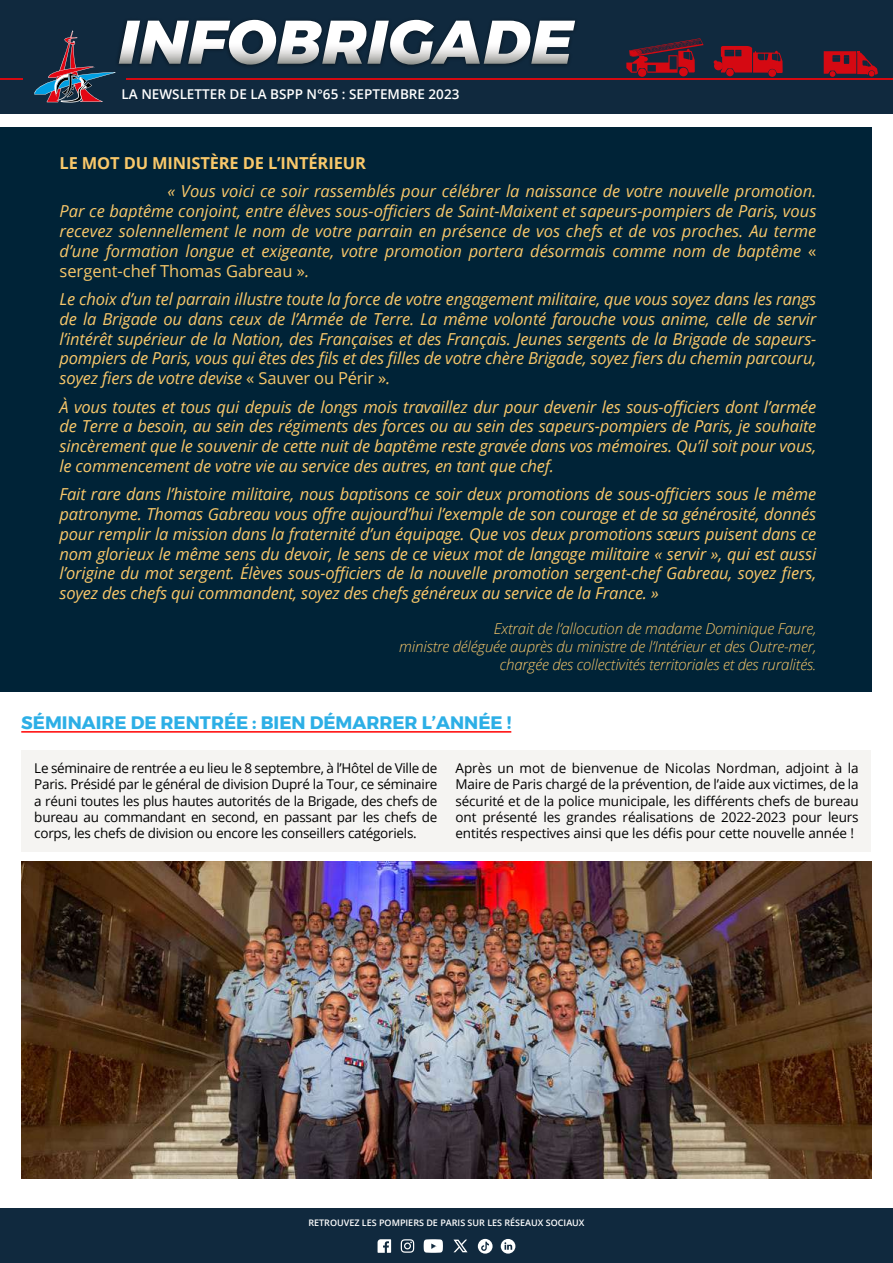
<style>
.page{position:relative;width:893px;height:1263px;background:#fff}
.page>*{position:absolute;margin:0;border:0;box-sizing:border-box;transform-origin:0 0}
.t1{font:italic 800 61.5px "Montserrat";letter-spacing:.01em;color:#fff}
.t2{font:700 18px "Montserrat";color:#2dafe6}
.t3{font:italic 16.5px/19.8px "Open Sans";letter-spacing:-.01em;color:#f9c86a;text-align:justify}
.t4{font:700 16.5px "Open Sans";letter-spacing:-.01em;color:#f9c86a}
.t5{font:italic 300 15px/18px "Open Sans";letter-spacing:-.01em;color:#f9c86a;text-align:right}
.t6{font:13.5px/16.2px "Open Sans";letter-spacing:-.015em;color:#000;text-align:justify}
.t7{font:600 13.5px "Open Sans";color:#fff}
.t8{font:600 9px "Open Sans";color:#fff}
.s1{font-style:normal}
</style>
<div class="page">
<div style="left:0;top:127px;width:872px;height:564px;background:#002337"></div>
<div style="left:0;top:0;width:893px;height:114px;background:#10293e"></div>
<svg style="left:34px;top:31px;width:81px;height:72px"></svg>
<hr style="left:127px;top:78px;width:766px;height:2px;background:#d50911">
<hr style="left:0;top:78px;width:23px;height:2px;background:#d50911">
<div style="left:115px;top:17px;width:464px;height:52px;background:#000;opacity:.5"></div>
<svg style="left:824px;top:51px;width:54px;height:26px"></svg>
<svg style="left:714px;top:46px;width:69px;height:31px"></svg>
<svg style="left:626px;top:38px;width:78px;height:39px"></svg>
<div style="left:22px;top:750px;width:849px;height:102px;background:#f5f4f2"></div>
<hr style="left:21px;top:731px;width:490px;height:2px;background:#f00">
<div style="left:0;top:1208px;width:893px;height:55px;background:#10293e"></div>
<svg style="left:378px;top:1239px;width:13px;height:14px"></svg>
<svg style="left:401px;top:1239px;width:13px;height:14px"></svg>
<svg style="left:424px;top:1239px;width:19px;height:14px"></svg>
<svg style="left:478px;top:1239px;width:15px;height:14px"></svg>
<svg style="left:501px;top:1239px;width:14px;height:14px"></svg>
<svg style="left:453px;top:1239px;width:14px;height:13px"></svg>
<img style="left:22px;top:862px;width:849px;height:316px">
<h1 class="t1" style="left:118px;top:-8px;width:456px">INFOBRIGADE</h1>
<p class="t7" style="left:122px;top:85px;width:339px">LA NEWSLETTER DE LA BSPP N°65 : SEPTEMBRE 2023</p>
<p class="t7" style="left:322px;top:86px;width:137px">56 NOVEMBRE 2022</p>
<p class="t4" style="left:60px;top:152px;width:308px">LE MOT DU MINISTÈRE DE L’INTÉRIEUR</p>
<p class="t3" style="left:60px;top:181px;width:758px;text-indent:108px">« Vous voici ce soir rassemblés pour célébrer la naissance de votre nouvelle promotion.<br>Par ce baptême conjoint, entre élèves sous-officiers de Saint-Maixent et sapeurs-pompiers de Paris, vous recevez solennellement le nom de votre parrain en présence de vos chefs et de vos proches. Au terme d’une formation longue et exigeante, votre promotion portera désormais comme nom de baptême <span class="s1">« sergent-chef Thomas Gabreau »</span>.</p>
<p class="t3" style="left:60px;top:289px;width:758px">Le choix d’un tel parrain illustre toute la force de votre engagement militaire, que vous soyez dans les rangs de la Brigade ou dans ceux de l’Armée de Terre. La même volonté farouche vous anime, celle de servir l’intérêt supérieur de la Nation, des Françaises et des Français. Jeunes sergents de la Brigade de sapeurs&shy;pompiers de Paris, vous qui êtes des fils et des filles de votre chère Brigade, soyez fiers du chemin parcouru, soyez fiers de votre devise <span class="s1">« Sauver ou Périr »</span>.</p>
<p class="t3" style="left:60px;top:396px;width:758px">À vous toutes et tous qui depuis de longs mois travaillez dur pour devenir les sous-officiers dont l’armée de Terre a besoin, au sein des régiments des forces ou au sein des sapeurs-pompiers de Paris, je souhaite sincèrement que le souvenir de cette nuit de baptême reste gravée dans vos mémoires. Qu’il soit pour vous, le commencement de votre vie au service des autres, en tant que chef.</p>
<p class="t3" style="left:60px;top:484px;width:758px">Fait rare dans l’histoire militaire, nous baptisons ce soir deux promotions de sous-officiers sous le même patronyme. Thomas Gabreau vous offre aujourd’hui l’exemple de son courage et de sa générosité, donnés pour remplir la mission dans la fraternité d’un équipage. Que vos deux promotions sœurs puisent dans ce nom glorieux le même sens du devoir, le sens de ce vieux mot de langage militaire « servir », qui est aussi l’origine du mot sergent. Élèves sous-officiers de la nouvelle promotion sergent-chef Gabreau, soyez fiers, soyez des chefs qui commandent, soyez des chefs généreux au service de la France. »</p>
<p class="t5" style="left:399px;top:619px;width:419px">Extrait de l’allocution de madame Dominique Faure,<br>ministre déléguée auprès du ministre de l’Intérieur et des Outre-mer, chargée des collectivités territoriales et des ruralités.</p>
<p class="t3" style="left:204px;top:196px;width:26px">Xxx</p>
<p class="t2" style="left:21px;top:708px;width:492px">SÉMINAIRE DE RENTRÉE : BIEN DÉMARRER L’ANNÉE !</p>
<p class="t6" style="left:34px;top:760px;width:405px">Le séminaire de rentrée a eu lieu le 8 septembre, à l’Hôtel de Ville de Paris. Présidé par le général de division Dupré la Tour, ce séminaire a réuni toutes les plus hautes autorités de la Brigade, des chefs de bureau au commandant en second, en passant par les chefs de corps, les chefs de division ou encore les conseillers catégoriels.</p>
<p class="t6" style="left:455px;top:760px;width:405px">Après un mot de bienvenue de Nicolas Nordman, adjoint à la Maire de Paris chargé de la prévention, de l’aide aux victimes, de la sécurité et de la police municipale, les différents chefs de bureau ont présenté les grandes réalisations de 2022-2023 pour leurs entités respectives ainsi que les défis pour cette nouvelle année !</p>
<p class="t8" style="left:308px;top:1217px;width:278px">RETROUVEZ LES POMPIERS DE PARIS SUR LES RÉSEAUX SOCIAUX</p>
</div>
